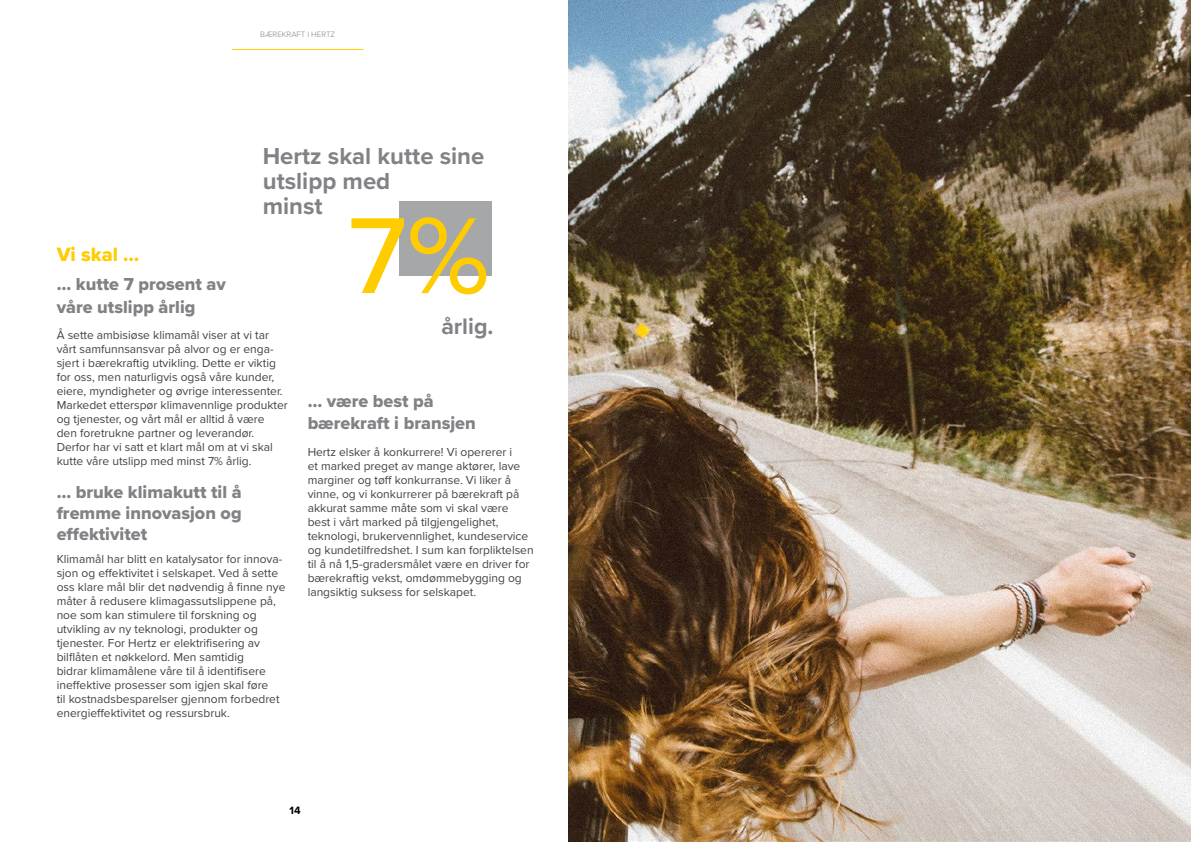
<style>
.page{position:relative;width:1191px;height:842px;background:#fff}
.page>*{position:absolute;margin:0;border:0;box-sizing:border-box;transform-origin:0 0}
.t1{font:500 112.1px "Proxima Nova";color:#fc0}
.t2{font:700 24px/25.1px "Proxima Nova";color:#808285}
.t3{font:700 23.2px "Proxima Nova";color:#808285}
.t4{font:20px "Proxima Nova Extrabld";color:#fc0}
.t5{font:18px/21px "Proxima Nova Extrabld";color:#808285}
.t6{font:12px/14px "Proxima Nova";color:#434244}
.t7{font:700 11px "Proxima Nova";color:#000}
.t8{font:300 8px "Proxima Nova";color:#808285}
</style>
<div class="page">
<hr style="left:232px;top:49px;width:131px;height:1px;background:#fc0">
<div style="left:399px;top:201px;width:93px;height:74px;background:#a6a7a9"></div>
<img style="left:568px;top:0;width:623px;height:842px">
<p class="t8" style="left:260px;top:28px;width:77px">BÆREKRAFT I HERTZ</p>
<h2 class="t2" style="left:263px;top:143px;width:223px">Hertz skal kutte sine utslipp med<br>minst</h2>
<h3 class="t4" style="left:57px;top:239px;width:84px">Vi skal …</h3>
<h3 class="t5" style="left:57px;top:272px;width:171px;line-height:23px">… kutte 7 prosent av våre utslipp årlig</h3>
<p class="t6" style="left:57px;top:327px;width:233px">Å sette ambisiøse klimamål viser at vi tar vårt samfunnsansvar på alvor og er enga&shy;sjert i bærekraftig utvikling. Dette er viktig for oss, men naturligvis også våre kunder, eiere, myndigheter og øvrige interessenter.<br>Markedet etterspør klimavennlige produkter og tjenester, og vårt mål er alltid å være den foretrukne partner og leverandør.<br>Derfor har vi satt et klart mål om at vi skal kutte våre utslipp med minst 7% årlig.</p>
<h3 class="t5" style="left:57px;top:481px;width:186px;text-align:justify">… bruke klimakutt til å fremme innovasjon og effektivitet</h3>
<p class="t6" style="left:57px;top:551px;width:230px">Klimamål har blitt en katalysator for innova&shy;sjon og effektivitet i selskapet. Ved å sette oss klare mål blir det nødvendig å finne nye måter å redusere klimagassutslippene på, noe som kan stimulere til forskning og utvikling av ny teknologi, produkter og tjenester. For Hertz er elektrifisering av bilflåten et nøkkelord. Men samtidig<br>bidrar klimamålene våre til å identifisere ineffektive prosesser som igjen skal føre<br>til kostnadsbesparelser gjennom forbedret energieffektivitet og ressursbruk.</p>
<h1 class="t1" style="left:348px;top:172px;width:143px">7%</h1>
<h3 class="t3" style="left:441px;top:309px;width:54px">årlig.</h3>
<h3 class="t5" style="left:308px;top:390px;width:170px;line-height:22px">… være best på bærekraft i bransjen</h3>
<p class="t6" style="left:308px;top:444px;width:227px">Hertz elsker å konkurrere! Vi opererer i<br>et marked preget av mange aktører, lave marginer og tøff konkurranse. Vi liker å vinne, og vi konkurrerer på bærekraft på akkurat samme måte som vi skal være best i vårt marked på tilgjengelighet, teknologi, brukervennlighet, kundeservice og kundetilfredshet. I sum kan forpliktelsen til å nå 1,5-gradersmålet være en driver for bærekraftig vekst, omdømmebygging og langsiktig suksess for selskapet.</p>
<p class="t7" style="left:289px;top:802px;width:13px">14</p>
</div>
